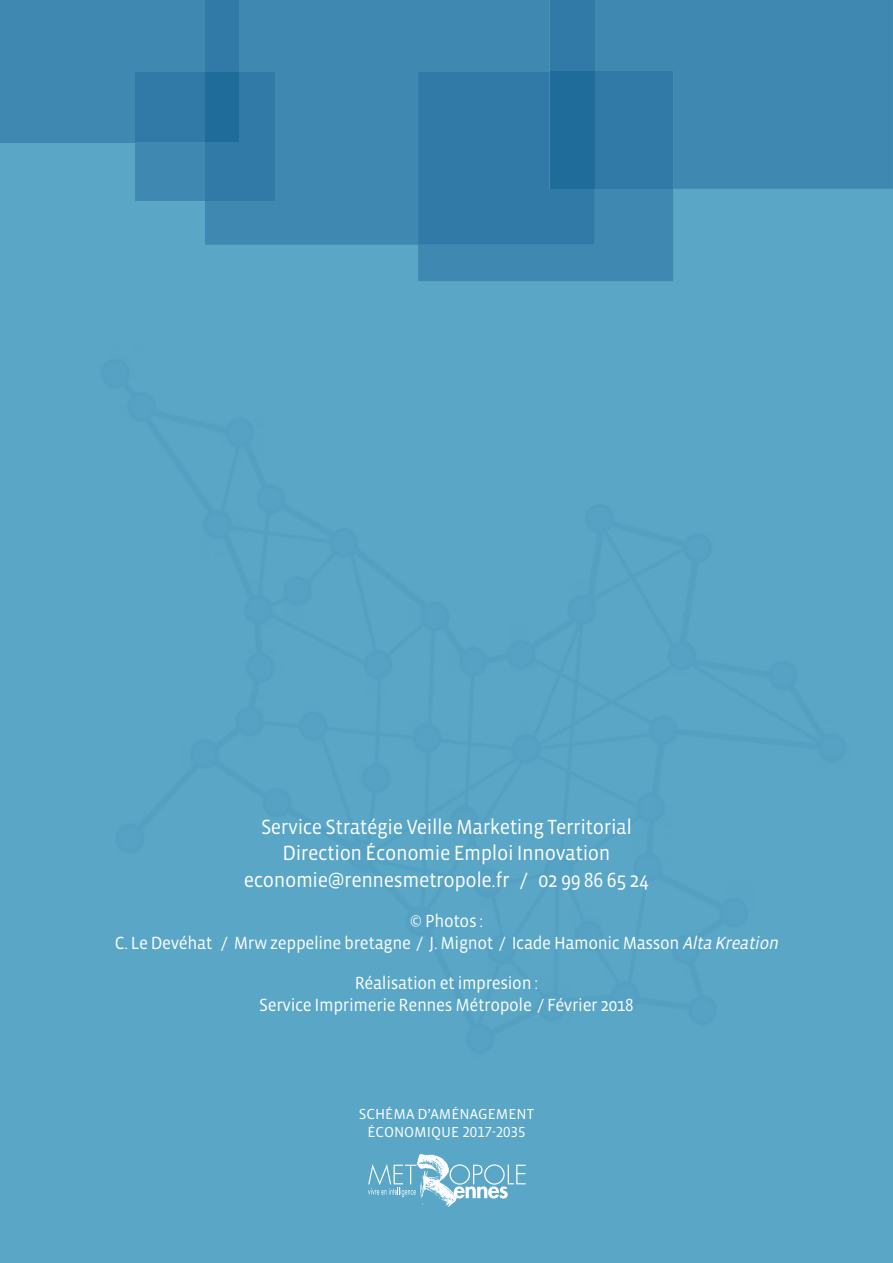
<style>
.page{position:relative;width:893px;height:1263px;background:#59a6c7}
.page>*{position:absolute;margin:0;border:0;box-sizing:border-box;transform-origin:0 0}
.t1{font:21px/26.7px "Vista Sans OT";letter-spacing:-.02em;color:#fff;text-align:center;scale:.95 1}
.t2{font:18px/22.5px "Vista Sans OT";letter-spacing:-.02em;color:#fff;text-align:center;scale:.95 1}
.t3{font:14.85px/17.9px "Vista Sans OT";color:#fff;text-align:center}
.s1{font-style:italic}
</style>
<div class="page">
<svg style="left:458px;top:1164px;width:68px;height:34px"></svg>
<svg style="left:368px;top:1164px;width:48px;height:33px"></svg>
<img style="left:417px;top:1154px;width:41px;height:53px">
<div style="left:135px;top:142px;width:70px;height:59px;background:#3f88b1"></div>
<div style="left:0;top:0;width:240px;height:143px;background:#3f88b1"></div>
<div style="left:135px;top:72px;width:70px;height:70px;background:#3179a6"></div>
<div style="left:205px;top:0;width:345px;height:245px;background:#3f88b1"></div>
<div style="left:205px;top:72px;width:70px;height:129px;background:#3179a6"></div>
<div style="left:205px;top:0;width:34px;height:72px;background:#3179a6"></div>
<div style="left:205px;top:72px;width:34px;height:70px;background:#1f6c9b"></div>
<svg style="left:418px;top:72px;width:255px;height:209px;background:#357ea9"></svg>
<div style="left:595px;top:0;width:298px;height:189px;background:#3f88b1"></div>
<div style="left:550px;top:0;width:45px;height:72px;background:#3179a6"></div>
<div style="left:595px;top:72px;width:78px;height:117px;background:#3179a6"></div>
<div style="left:550px;top:72px;width:45px;height:117px;background:#1f6c9b"></div>
<p class="t1" style="left:244px;top:814px;width:428px">Service Stratégie Veille Marketing Territorial<br>Direction Économie Emploi Innovation economie@rennesmetropole.fr / 02 99 86 65 24</p>
<p class="t2" style="left:115px;top:910px;width:703px">© Photos :<br>C. Le Devéhat / Mrw zeppeline bretagne / J. Mignot / Icade Hamonic Masson <span class="s1">Alta Kreation</span></p>
<p class="t2" style="left:259px;top:972px;width:396px">Réalisation et impresion :<br>Service Imprimerie Rennes Métropole / Février 2018</p>
<p class="t3" style="left:359px;top:1105px;width:177px">SCHÉMA D’AMÉNAGEMENT<br>ÉCONOMIQUE 2017-2035</p>
</div>
